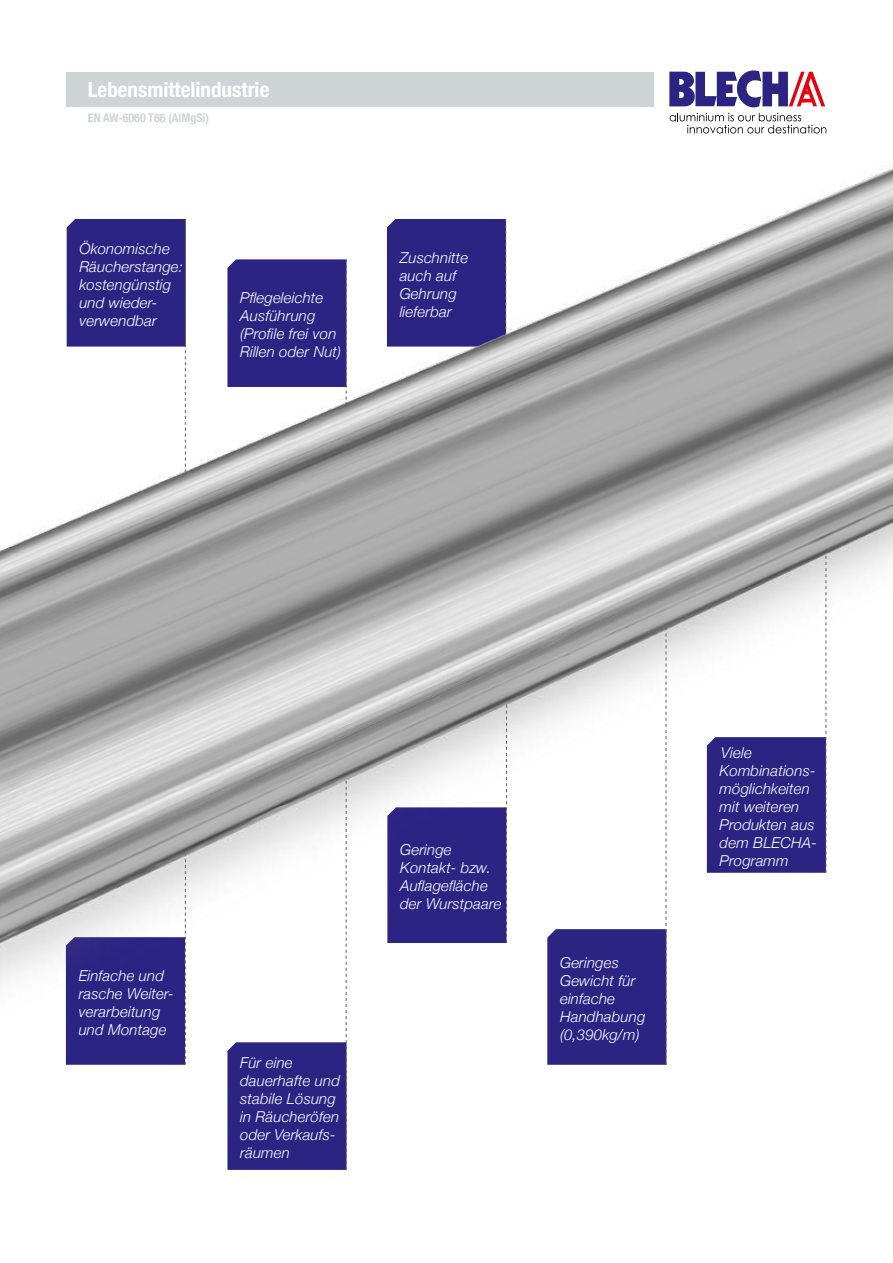
<style>
.page{position:relative;width:893px;height:1263px;background:#fff}
.page>*{position:absolute;margin:0;border:0;box-sizing:border-box;transform-origin:0 0}
.t1{font:700 condensed 21px "Helvetica Neue";color:#fff}
.t2{font:italic 300 15px/18px "Helvetica Neue";letter-spacing:.01em;color:#fff}
.t3{font:700 condensed 12px "Helvetica Neue";color:#cfd4d6}
</style>
<div class="page">
<div style="left:67px;top:72px;width:587px;height:34px;background:#cfd4d6"></div>
<svg style="left:669px;top:70px;width:156px;height:37px"></svg>
<svg style="left:670px;top:113px;width:156px;height:21px"></svg>
<img style="left:0;top:165px;width:893px;height:1005px">
<h1 class="t1" style="left:88px;top:77px;width:183px">Lebensmittelindustrie</h1>
<p class="t3" style="left:88px;top:111px;width:123px">EN AW-6060 T66 (AlMgSi)</p>
<p class="t2" style="left:79px;top:239px;width:105px">Ökonomische<br>Räucherstange: kostengünstig und wieder&shy;verwendbar</p>
<p class="t2" style="left:240px;top:289px;width:102px">Pflegeleichte<br>Ausführung (Profile frei von<br>Rillen oder Nut)</p>
<p class="t2" style="left:400px;top:248px;width:70px">Zuschnitte auch auf<br>Gehrung lieferbar</p>
<p class="t2" style="left:79px;top:966px;width:97px">Einfache und rasche Weiter&shy;verarbeitung und Montage</p>
<p class="t2" style="left:240px;top:1054px;width:101px">Für eine dauerhafte und stabile Lösung in Räucheröfen oder Verkaufs&shy;räumen</p>
<p class="t2" style="left:400px;top:841px;width:103px">Geringe<br>Kontakt- bzw.<br>Auflagefläche der Wurstpaare</p>
<p class="t2" style="left:560px;top:953px;width:87px">Geringes<br>Gewicht für einfache<br>Handhabung (0,390kg/m)</p>
<p class="t2" style="left:720px;top:743px;width:99px">Viele<br>Kombinations&shy;möglichkeiten mit weiteren<br>Produkten aus dem BLECHA-<br>Programm</p>
</div>
